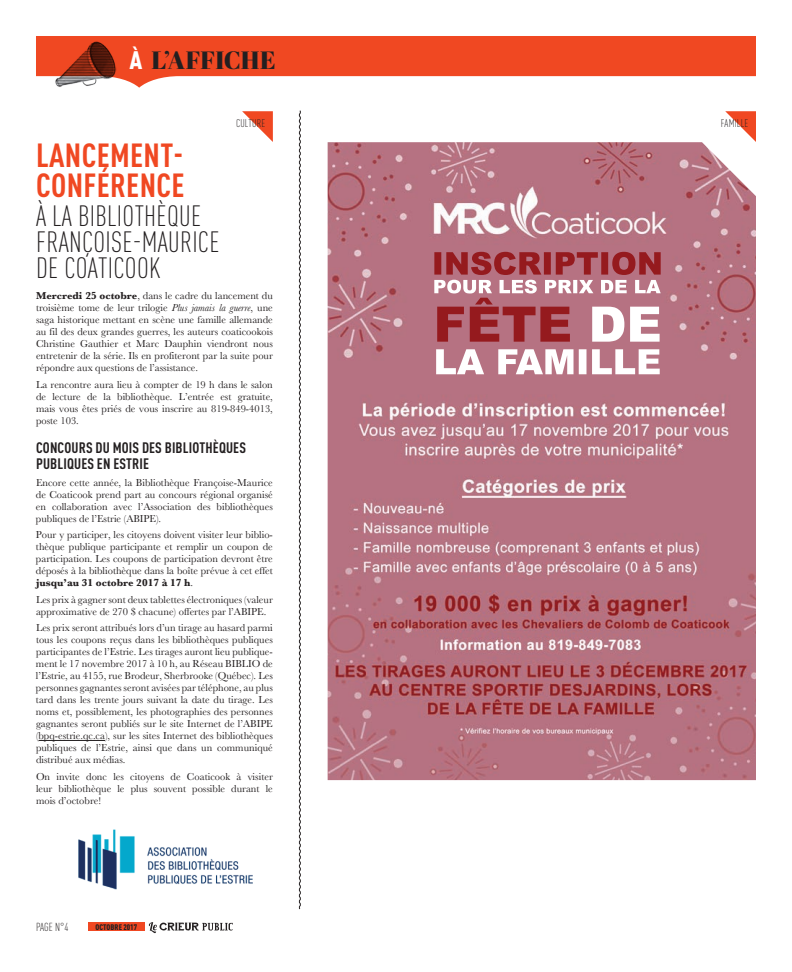
<style>
.page{position:relative;width:792px;height:972px;background:#fff}
.page>*{position:absolute;margin:0;border:0;box-sizing:border-box;transform-origin:0 0}
.t1{font:700 condensed 33px/30px "DINOT";letter-spacing:.01em;color:#f04822}
.t2{font:300 condensed 29px/26px "DINOT";letter-spacing:.01em;color:#231f20}
.t3{font:25px "Abril Fatface";letter-spacing:.015em;color:#231f20}
.t4{font:700 condensed 15px/16px "DINOT";letter-spacing:.01em;color:#231f20}
.t5{font:300 condensed 11.5px "DINOT";color:#231f20}
.t6{font:300 condensed 11px "DINOT";letter-spacing:.01em;color:#231f20}
.t7{font:10.5px/12px "Baskerville";color:#231f20;text-align:justify}
.t8{font:900 condensed 8px "DINOT";letter-spacing:.01em;color:#231f20}
.s1{font-family:"DINOT";font-weight:900;font-stretch:condensed;color:#fff}
.s2{font-weight:700}
.s3{font-style:italic}
.s4{font-family:"Bask Old Face"}
</style>
<div class="page">
<svg style="left:36px;top:36px;width:720px;height:52px;fill:#f04822"></svg>
<img style="left:55px;top:41px;width:62px;height:47px">
<svg style="left:149px;top:922px;width:84px;height:11px"></svg>
<div style="left:88px;top:922px;width:56px;height:9px;background:#f04822"></div>
<svg style="left:299px;top:110px;width:2px;height:800px;background:#888686"></svg>
<hr style="left:39px;top:740px;width:66px;height:1px;background:#231f20">
<svg style="left:242px;top:111px;width:31px;height:31px"></svg>
<svg style="left:725px;top:111px;width:31px;height:31px"></svg>
<img style="left:78px;top:829px;width:175px;height:61px">
<img style="left:328px;top:142px;width:428px;height:638px">
<h3 class="t3" style="left:129px;top:43px;width:148px"><span class="s1">À</span> L’AFFICHE</h3>
<p class="t6" style="left:236px;top:117px;width:31px">CULTURE</p>
<p class="t6" style="left:721px;top:117px;width:29px">FAMILLE</p>
<h1 class="t1" style="left:36px;top:140px;width:150px">LANCEMENT-<br>CONFÉRENCE</h1>
<h2 class="t2" style="left:36px;top:203px;width:185px">À LA BIBLIOTHÈQUE<br>FRANÇOISE-MAURICE<br>DE COATICOOK</h2>
<p class="t7" style="left:36px;top:290px;width:238px"><span class="s2">Mercredi 25 octobre</span>, dans le cadre du lancement du troisième tome de leur trilogie <span class="s3">Plus jamais la guerre</span>, une saga historique mettant en scène une famille allemande au fil des deux grandes guerres, les auteurs coaticookois Christine Gauthier et Marc Dauphin viendront nous entretenir de la série. Ils en profiteront par la suite pour répondre aux questions de l’assistance.</p>
<p class="t7" style="left:36px;top:379px;width:238px">La rencontre aura lieu à compter de 19 h dans le salon de lecture de la bibliothèque. L’entrée est gratuite, mais vous êtes priés de vous inscrire au 819-849-4013, poste 103.</p>
<h3 class="t4" style="left:36px;top:440px;width:211px">CONCOURS DU MOIS DES BIBLIOTHÈQUES<br>PUBLIQUES EN ESTRIE</h3>
<p class="t7" style="left:36px;top:477px;width:238px">Encore cette année, la Bibliothèque Françoise-Maurice de Coaticook prend part au concours régional organisé en collaboration avec l’Association des bibliothèques publiques de l’Estrie (ABIPE).</p>
<p class="t7" style="left:36px;top:529px;width:238px">Pour y participer, les citoyens doivent visiter leur biblio&shy;thèque publique participante et remplir un coupon de participation. Les coupons de participation devront être déposés à la bibliothèque dans la boîte prévue à cet effet <span class="s2">jusqu’au 31 octobre 2017 à 17 h</span>.</p>
<p class="t7" style="left:36px;top:594px;width:238px">Les prix à gagner sont deux tablettes électroniques (valeur approximative de 270 <span class="s4">$</span> chacune) offertes par l’ABIPE.</p>
<p class="t7" style="left:36px;top:622px;width:238px">Les prix seront attribués lors d’un tirage au hasard parmi tous les coupons reçus dans les bibliothèques publiques participantes de l’Estrie. Les tirages auront lieu publique&shy;ment le 17 novembre 2017 à 10 h, au Réseau BIBLIO de l’Estrie, au 4155, rue Brodeur, Sherbrooke (Québec). Les personnes gagnantes seront avisées par téléphone, au plus tard dans les trente jours suivant la date du tirage. Les noms et, possiblement, les photographies des personnes gagnantes seront publiés sur le site Internet de l’ABIPE (bpq-estrie.qc.ca), sur les sites Internet des bibliothèques publiques de l’Estrie, ainsi que dans un communiqué distribué aux médias.</p>
<p class="t7" style="left:36px;top:771px;width:238px">On invite donc les citoyens de Coaticook à visiter leur bibliothèque le plus souvent possible durant le mois d’octobre!</p>
<p class="t5" style="left:36px;top:921px;width:5px">PAGE</p>
<p class="t5" style="left:55px;top:921px;width:15px">N°4</p>
<p class="t8" style="left:95px;top:922px;width:43px">OCTOBRE 2017</p>
</div>
